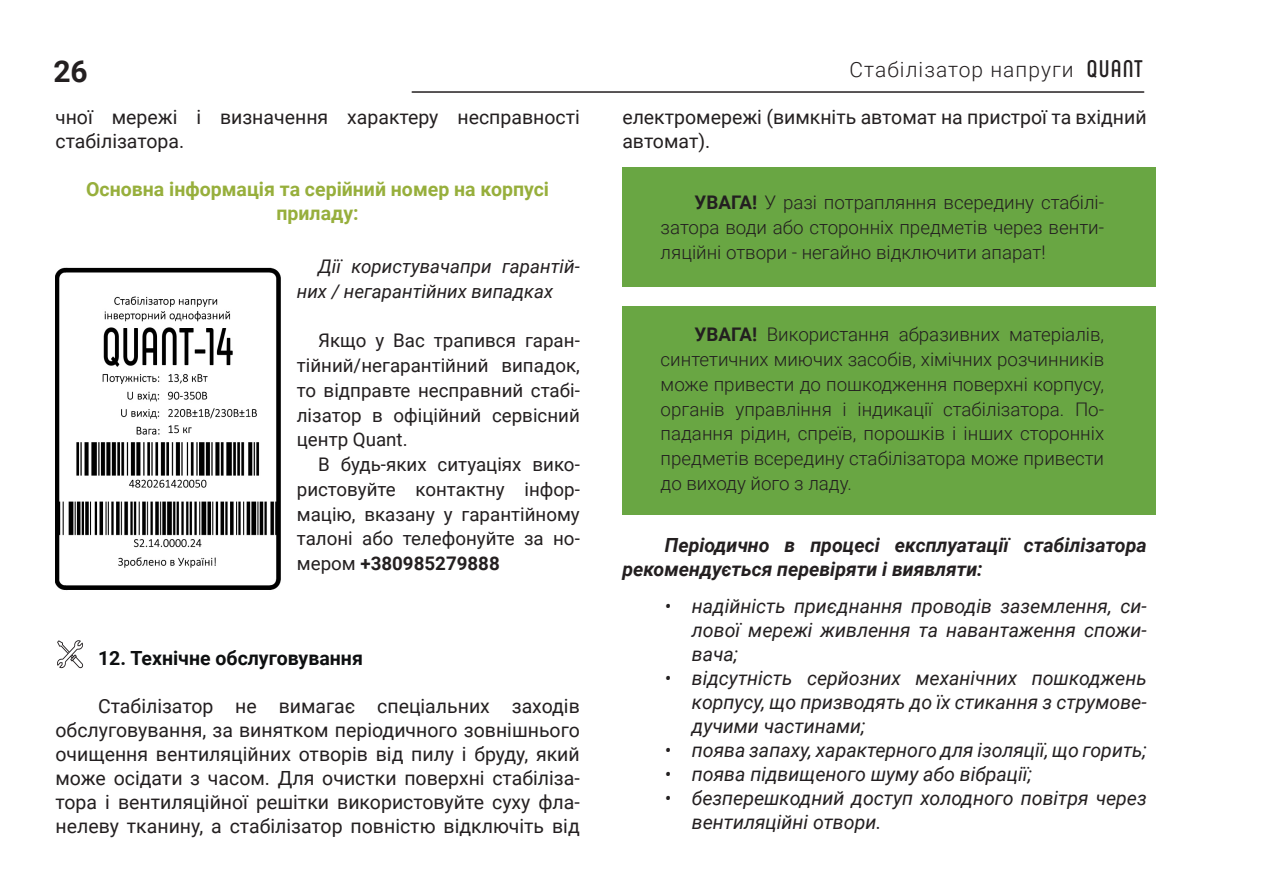
<style>
.page{position:relative;width:1263px;height:893px;background:#fff}
.page>*{position:absolute;margin:0;border:0;box-sizing:border-box;transform-origin:0 0}
.t1{font:700 30px "Roboto";color:#231f20}
.t2{font:300 21px "Roboto";letter-spacing:.05em;color:#231f20}
.t3{font:19.5px/24px "Roboto";color:#231f20}
.t4{font:italic 19.5px/24px "Roboto";color:#231f20;text-align:justify}
.t5{font:italic 700 19.5px/24px "Roboto";color:#231f20}
.t6{font:700 19.5px/24px "Roboto";color:#97af3c;text-align:center}
.t7{font:700 19.5px "Roboto";color:#0d0f10}
.t8{font:300 18.75px/24.8px "Roboto";color:#231f20;text-align:justify}
.t9{font:18.75px/24.8px "Roboto";color:#231f20;text-align:justify}
.t10{font:italic 18.75px/24.8px "Roboto";color:#231f20}
.s1{font-family:"Phenomena";font-weight:700;font-size:24px}
.s2{font-size:18.75px}
.s3{font-weight:700}
</style>
<div class="page">
<div style="left:622px;top:306px;width:534px;height:209px;background:#69a643"></div>
<div style="left:622px;top:168px;width:534px;height:119px;background:#69a643"></div>
<svg style="left:57px;top:640px;width:27px;height:28px"></svg>
<hr style="left:412px;top:91px;width:732px;height:2px;background:#231f20">
<img style="left:56px;top:267px;width:225px;height:324px">
<p class="t1" style="left:53px;top:51px;width:36px">26</p>
<p class="t2" style="left:849px;top:55px;width:295px">Стабілізатор напруги <span class="s1">QUANT</span></p>
<p class="t3" style="left:56px;top:104px;width:526px"><span class="s2">ч</span>ної мережі і визначення характеру несправності стабілізатора.</p>
<p class="t6" style="left:86px;top:176px;width:464px">Основна інформація та серійний номер на корпусі приладу:</p>
<p class="t10" style="left:297px;top:253px;width:284px;text-indent:21px">Дії користувачапри гарантій&shy;них / негарантійних випадках</p>
<p class="t9" style="left:297px;top:328px;width:284px;text-indent:21px">Якщо у Вас трапився гаран&shy;тійний/негарантійний випадок, то відправте несправний стабі&shy;лізатор в офіційний сервісний центр Quant.</p>
<p class="t9" style="left:297px;top:451px;width:284px;text-indent:21px">В будь-яких ситуаціях вико&shy;ристовуйте контактну інфор&shy;мацію, вказану у гарантійному талоні або телефонуйте за но&shy;мером <span class="s3">+380985279888</span></p>
<p class="t7" style="left:98px;top:645px;width:266px">12. Технічне обслуговування</p>
<p class="t3" style="left:56px;top:694px;width:526px;text-align:justify;text-indent:43px">Стабілізатор не вимагає спеціальних заходів обслуговування, за винятком періодичного зовнішнього очищення вентиляційних отворів від пилу і бруду, який може осідати з часом. Для очистки поверхні стабіліза&shy;тора і вентиляційної решітки використовуйте суху фла&shy;нелеву тканину, а стабілізатор повністю відключіть від</p>
<p class="t3" style="left:622px;top:104px;width:526px">електромережі (вимкніть автомат на пристрої та вхідний автомат).</p>
<p class="t8" style="left:661px;top:189px;width:445px;text-indent:34px"><span class="s3">УВАГА!</span> У разі потрапляння всередину стабілі&shy;затора води або сторонніх предметів через венти&shy;ляційні отвори - негайно відключити апарат!</p>
<p class="t8" style="left:661px;top:322px;width:445px;text-indent:34px"><span class="s3">УВАГА!</span> Використання абразивних матеріалів, синтетичних миючих засобів, хімічних розчинників може привести до пошкодження поверхні корпусу, органів управління і індикації стабілізатора. По&shy;падання рідин, спреїв, порошків і інших сторонніх предметів всередину стабілізатора може привести до виходу його з ладу.</p>
<p class="t5" style="left:622px;top:533px;width:526px;text-indent:43px">Періодично в процесі експлуатації стабілізатора рекомендується перевіряти і виявляти:</p>
<p class="t4" style="left:692px;top:594px;width:456px;text-indent:-27px">• надійність приєднання проводів заземлення, си&shy;лової мережі живлення та навантаження спожи&shy;вача;</p>
<p class="t4" style="left:692px;top:666px;width:456px;text-indent:-27px">• відсутність серйозних механічних пошкоджень корпусу, що призводять до їх стикання з струмове&shy;дучими частинами;</p>
<p class="t4" style="left:665px;top:738px;width:483px">• поява запаху, характерного для ізоляції, що горить;</p>
<p class="t4" style="left:665px;top:762px;width:368px">• поява підвищеного шуму або вібрації;</p>
<p class="t4" style="left:692px;top:786px;width:456px;text-indent:-27px">• безперешкодний доступ холодного повітря через вентиляційні отвори.</p>
</div>
